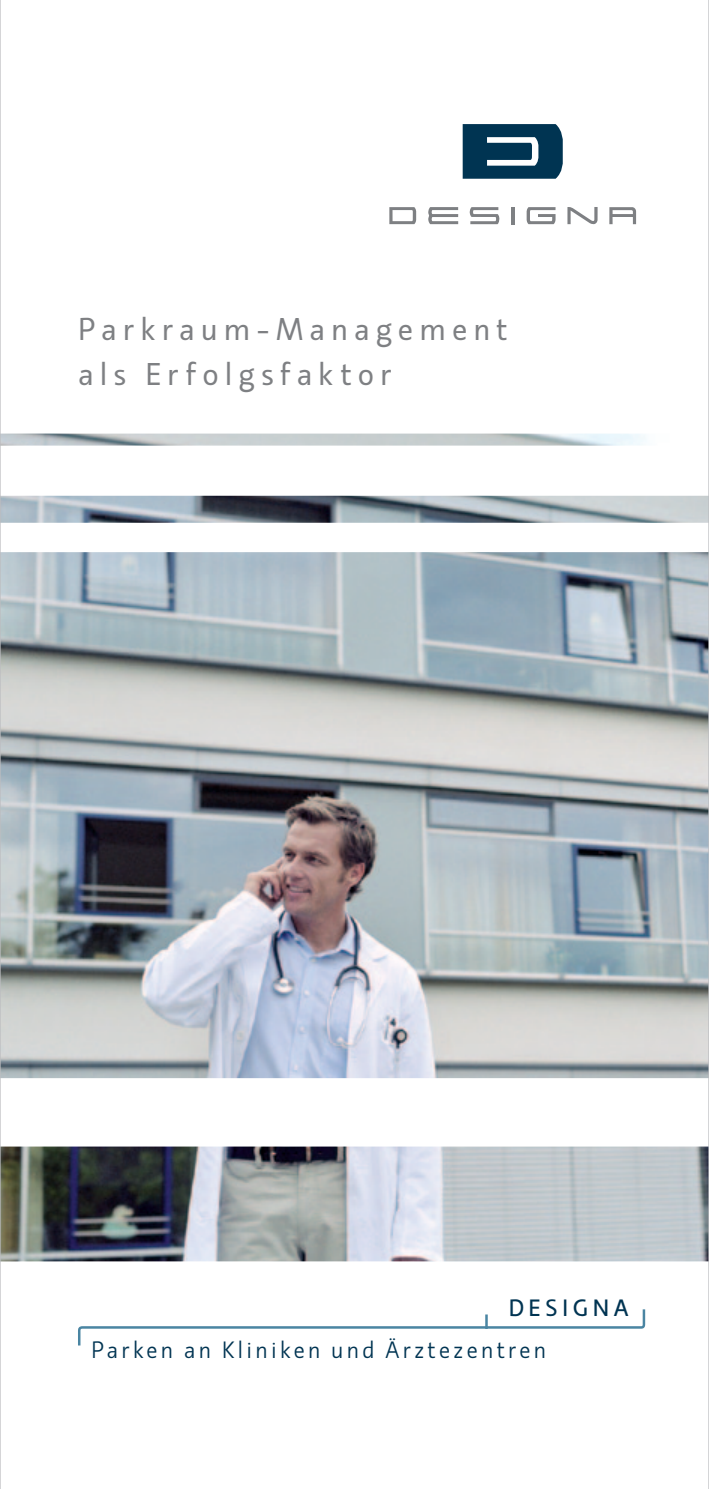
<style>
.page{position:relative;width:709px;height:1489px;background:#fff}
.page>*{position:absolute;margin:0;border:0;box-sizing:border-box;transform-origin:0 0}
.t1{font:30px/45px "Machinato";letter-spacing:.19em;color:#7e8083}
.t2{font:300 22.5px "Machinato";letter-spacing:.12em;color:#003452}
.t3{font:600 22.5px "Machinato";letter-spacing:.2em;color:#003452}
</style>
<div class="page">
<svg style="left:389px;top:207px;width:27px;height:17px"></svg>
<svg style="left:428px;top:207px;width:30px;height:17px"></svg>
<svg style="left:469px;top:207px;width:30px;height:17px"></svg>
<hr style="left:511px;top:207px;width:3px;height:17px;background:#7e8083">
<svg style="left:526px;top:207px;width:29px;height:17px"></svg>
<svg style="left:567px;top:207px;width:30px;height:17px"></svg>
<svg style="left:609px;top:207px;width:27px;height:17px"></svg>
<svg style="left:462px;top:124px;width:101px;height:55px;background:#26526c"></svg>
<img style="left:1px;top:433px;width:707px;height:828px">
<svg style="left:78px;top:1309px;width:568px;height:37px"></svg>
<hr style="left:0;top:0;width:1px;height:1488px;background:#bcbdc0">
<hr style="left:708px;top:0;width:1px;height:1488px;background:#bcbdc0">
<p class="t1" style="left:78px;top:306px;width:431px">Parkraum-Management als Erfolgsfaktor</p>
<p class="t3" style="left:508px;top:1293px;width:122px">DESIGNA</p>
<p class="t2" style="left:91px;top:1336px;width:457px">Parken an Kliniken und Ärztezentren</p>
</div>
